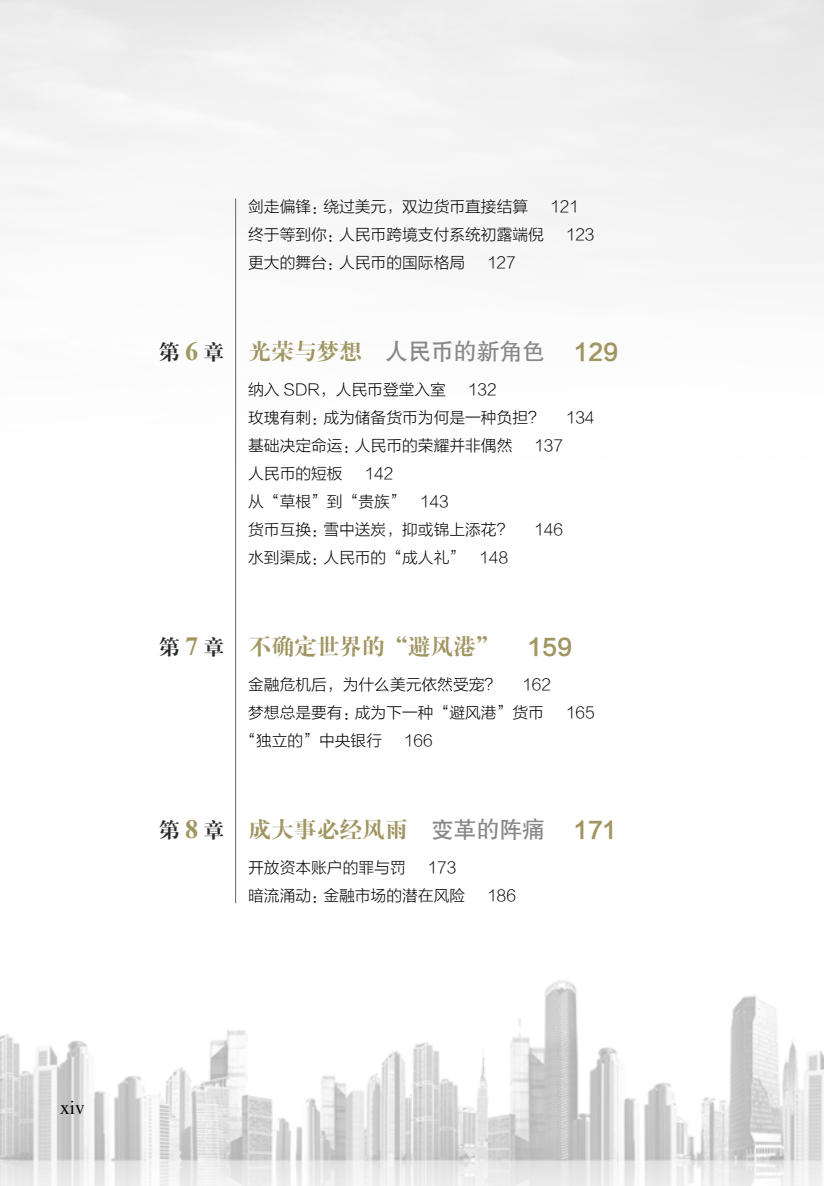
<style>
.page{position:relative;width:824px;height:1186px;background:#fff}
.page>*{position:absolute;margin:0;border:0;box-sizing:border-box;transform-origin:0 0}
.t1{font:22.75px "H Ya 4 gj";color:#a19562}
.t2{font:22.75px "H Yb 1 gj";color:#888}
.t3{font:22.75px "FZLTZHK GBK1 0";color:#a19562}
.t4{font:19.25px "Times";color:#000}
.t5{font:15.75px/28px "FZLTKHK GBK1 0";color:#000}
.s1{font-family:"FZLTXHK GBK1 0"}
.s2{font-family:"H Ya 4 gj";font-size:21px;color:#292929}
.s3{font-family:"Times New Roman";font-weight:700;font-size:26.25px;color:#a19562}
.s4{font-family:"H Ya 4 gj";color:#a19562}
.s5{font-size:21px;color:#292929}
.s6{font-family:"Times New Roman";font-weight:700;font-size:26.25px}
.s7{font-family:"H Yb 1 gj";color:#888}
</style>
<div class="page">
<img style="left:0;top:0;width:823px;height:1186px">
<hr style="left:235px;top:198px;width:1px;height:705px;background:#636363">
<p class="t5" style="left:248px;top:193px;width:281px">剑走偏锋<span class="s1">：</span>绕过美元，双边货币直接结算</p>
<p class="t5" style="left:550px;top:193px;width:30px">121</p>
<p class="t5" style="left:248px;top:221px;width:297px">终于等到你<span class="s1">：</span>人民币跨境支付系统初露端倪</p>
<p class="t5" style="left:565px;top:221px;width:30px">123</p>
<p class="t5" style="left:248px;top:249px;width:218px">更大的舞台<span class="s1">：</span>人民币的国际格局</p>
<p class="t5" style="left:487px;top:249px;width:30px">127</p>
<h1 class="t2" style="left:159px;top:340px;width:387px"><span class="s2">第</span> <span class="s3">6</span> <span class="s2">章</span> <span class="s4">光荣与梦想</span> 人民币的新角色</h1>
<h1 class="t3" style="left:574px;top:339px;width:45px">129</h1>
<p class="t5" style="left:248px;top:376px;width:199px">纳入 SDR，人民币登堂入室</p>
<p class="t5" style="left:248px;top:376px;width:297px;text-indent:220px">132<br>玫瑰有刺<span class="s1">：</span>成为储备货币为何是一种负担？</p>
<p class="t5" style="left:565px;top:404px;width:30px">134</p>
<p class="t5" style="left:248px;top:432px;width:266px">基础决定命运<span class="s1">：</span>人民币的荣耀并非偶然</p>
<p class="t5" style="left:534px;top:432px;width:30px">137</p>
<p class="t5" style="left:248px;top:460px;width:96px">人民币的短板</p>
<p class="t5" style="left:248px;top:460px;width:266px;text-indent:116px">142<br>从“草根”到“贵族” 143<br>货币互换<span class="s1">：</span>雪中送炭，抑或锦上添花？</p>
<p class="t5" style="left:534px;top:516px;width:30px">146</p>
<p class="t5" style="left:248px;top:544px;width:261px">水到渠成<span class="s1">：</span>人民币的“成人礼” 148</p>
<h1 class="t1" style="left:159px;top:635px;width:341px"><span class="s5">第</span> <span class="s6">7</span> <span class="s5">章</span> 不确定世界的“避风港”</h1>
<h1 class="t3" style="left:528px;top:634px;width:46px">159</h1>
<p class="t5" style="left:248px;top:671px;width:253px">金融危机后，为什么美元依然受宠？</p>
<p class="t5" style="left:248px;top:671px;width:304px;text-indent:274px">162梦想总是要有<span class="s1">：</span>成为下一种“避风港”货币</p>
<p class="t5" style="left:565px;top:699px;width:30px">165</p>
<p class="t5" style="left:240px;top:727px;width:143px">“独立的”中央银行</p>
<p class="t5" style="left:404px;top:727px;width:30px">166</p>
<h1 class="t1" style="left:159px;top:818px;width:387px"><span class="s5">第</span> <span class="s6">8</span> <span class="s5">章</span> 成大事必经风雨 <span class="s7">变革的阵痛</span></h1>
<h1 class="t3" style="left:574px;top:817px;width:44px">171</h1>
<p class="t5" style="left:248px;top:854px;width:159px">开放资本账户的罪与罚</p>
<p class="t5" style="left:248px;top:854px;width:218px;text-indent:179px">173暗流涌动<span class="s1">：</span>金融市场的潜在风险</p>
<p class="t5" style="left:487px;top:882px;width:31px">186</p>
<p class="t4" style="left:60px;top:1097px;width:26px">xiv</p>
</div>
